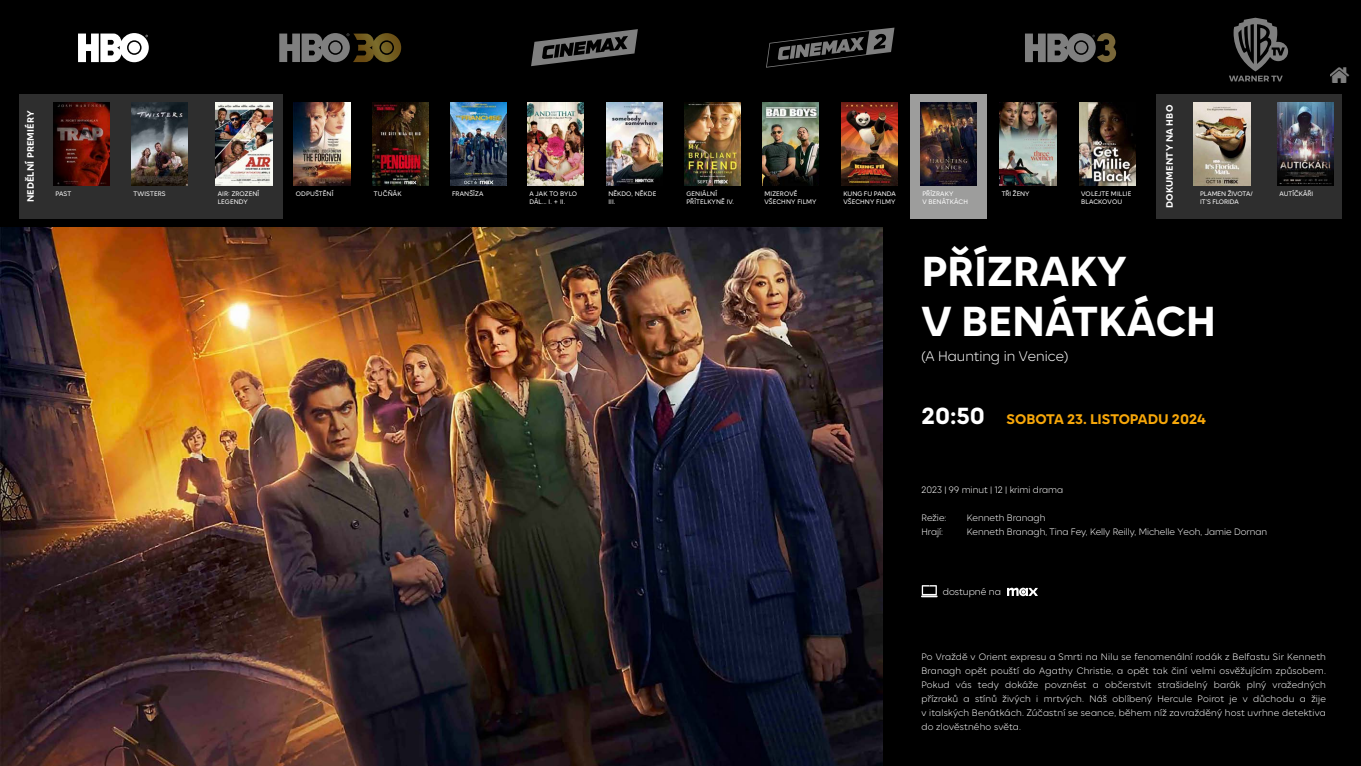
<style>
.page{position:relative;width:1361px;height:766px;background:#fff}
.page>*{position:absolute;margin:0;border:0;box-sizing:border-box;transform-origin:0 0}
.t1{font:700 45px/50px "Max Sans";color:#fff}
.t2{font:700 15px "Max Sans";color:#f7a70a}
.t3{font:300 15px "Max Sans";color:#fff}
.t4{font:300 10.3px "Max Sans";color:#fff}
.t5{font:300 10px/14px "Max Sans";color:#fff;text-align:justify}
.t6{font:700 10px "Max Sans";letter-spacing:.02em;color:#fff}
.t7{font:7px/8.4px "Max Sans";letter-spacing:.015em;color:#fff}
.s1{font-size:25px;color:#fff}
</style>
<div class="page">
<div style="left:0;top:0;width:1361px;height:765px;background:#000"></div>
<div style="left:1157px;top:94px;width:185px;height:125px;background:#2e2e2e"></div>
<div style="left:19px;top:94px;width:263px;height:125px;background:#2e2e2e"></div>
<div style="left:910px;top:94px;width:77px;height:125px;background:#9d9d9c"></div>
<img style="left:53px;top:102px;width:57px;height:84px">
<img style="left:131px;top:102px;width:57px;height:84px">
<img style="left:216px;top:102px;width:56px;height:84px">
<img style="left:294px;top:102px;width:56px;height:84px">
<img style="left:372px;top:102px;width:56px;height:84px">
<img style="left:450px;top:102px;width:56px;height:84px">
<img style="left:527px;top:102px;width:57px;height:84px">
<img style="left:606px;top:102px;width:57px;height:84px">
<img style="left:684px;top:102px;width:57px;height:84px">
<img style="left:762px;top:102px;width:57px;height:84px">
<img style="left:841px;top:102px;width:57px;height:84px">
<img style="left:920px;top:102px;width:57px;height:84px">
<img style="left:1000px;top:102px;width:56px;height:84px">
<img style="left:1079px;top:102px;width:56px;height:84px">
<img style="left:1194px;top:102px;width:56px;height:84px">
<img style="left:1277px;top:102px;width:57px;height:84px">
<svg style="left:766px;top:28px;width:128px;height:40px"></svg>
<svg style="left:1025px;top:33px;width:91px;height:29px"></svg>
<svg style="left:531px;top:29px;width:107px;height:37px"></svg>
<svg style="left:78px;top:33px;width:71px;height:29px"></svg>
<svg style="left:1229px;top:18px;width:59px;height:63px"></svg>
<svg style="left:279px;top:33px;width:122px;height:29px"></svg>
<img style="left:0;top:227px;width:882px;height:538px">
<svg style="left:921px;top:585px;width:16px;height:12px"></svg>
<svg style="left:1007px;top:587px;width:31px;height:9px"></svg>
<p class="t6" style="left:23px;top:202px;width:93px;rotate:-90deg">NEDĚLNÍ PREMIÉRY</p>
<p class="t6" style="left:1161px;top:208px;width:105px;rotate:-90deg">DOKUMENTY NA HBO</p>
<p class="t7" style="left:55px;top:188px;width:17px">PAST</p>
<p class="t7" style="left:133px;top:188px;width:34px">TWISTERS</p>
<p class="t7" style="left:218px;top:188px;width:43px">AIR: ZROZENÍ<br>LEGENDY</p>
<p class="t7" style="left:296px;top:188px;width:39px">ODPUŠTĚNÍ</p>
<p class="t7" style="left:374px;top:188px;width:29px">TUČŇÁK</p>
<p class="t7" style="left:452px;top:188px;width:33px">FRANŠÍZA</p>
<p class="t7" style="left:529px;top:188px;width:49px">A JAK TO BYLO<br>DÁL... I. + II.</p>
<p class="t7" style="left:608px;top:188px;width:49px">NĚKDO, NĚKDE<br>III.</p>
<p class="t7" style="left:686px;top:188px;width:49px">GENIÁLNÍ<br>PŘÍTELKYNĚ IV.</p>
<p class="t7" style="left:764px;top:188px;width:54px">MIZEROVÉ<br>VŠECHNY FILMY</p>
<p class="t7" style="left:843px;top:188px;width:54px">KUNG FU PANDA<br>VŠECHNY FILMY</p>
<p class="t7" style="left:922px;top:188px;width:47px">PŘÍZRAKY<br>V BENÁTKÁCH</p>
<p class="t7" style="left:1002px;top:188px;width:29px">TŘI ŽENY</p>
<p class="t7" style="left:1081px;top:188px;width:52px">VOLEJTE MILLIE<br>BLACKOVOU</p>
<p class="t7" style="left:1200px;top:188px;width:54px">PLAMEN ŽIVOTA/<br>IT’S FLORIDA</p>
<p class="t7" style="left:1279px;top:188px;width:35px">AUTÍČKÁŘI</p>
<h1 class="t1" style="left:921px;top:242px;width:296px">PŘÍZRAKY<br>V BENÁTKÁCH</h1>
<h2 class="t3" style="left:921px;top:345px;width:148px">(A Haunting in Venice)</h2>
<h2 class="t2" style="left:921px;top:407px;width:286px"><span class="s1">20:50</span> SOBOTA 23. LISTOPADU 2024</h2>
<p class="t5" style="left:921px;top:481px;width:143px">2023 | 99 minut | 12 | krimi drama</p>
<p class="t5" style="left:921px;top:509px;width:26px">Režie:</p>
<p class="t5" style="left:967px;top:509px;width:80px">Kenneth Branagh</p>
<p class="t5" style="left:921px;top:523px;width:23px">Hrají:</p>
<p class="t5" style="left:967px;top:523px;width:302px">Kenneth Branagh, Tina Fey, Kelly Reilly, Michelle Yeoh, Jamie Dornan</p>
<p class="t4" style="left:943px;top:584px;width:60px">dostupné na</p>
<p class="t5" style="left:921px;top:648px;width:406px">Po Vraždě v Orient expresu a Smrti na Nilu se fenomenální rodák z Belfastu Sir Kenneth Branagh opět pouští do Agathy Christie, a opět tak činí velmi osvěžujícím způsobem.<br>Pokud vás tedy dokáže povznést a občerstvit strašidelný barák plný vražedných přízraků a stínů živých i mrtvých. Náš oblíbený Hercule Poirot je v důchodu a žije v italských Benátkách. Zúčastní se seance, během níž zavražděný host uvrhne detektiva do zlověstného světa.</p>
</div>
